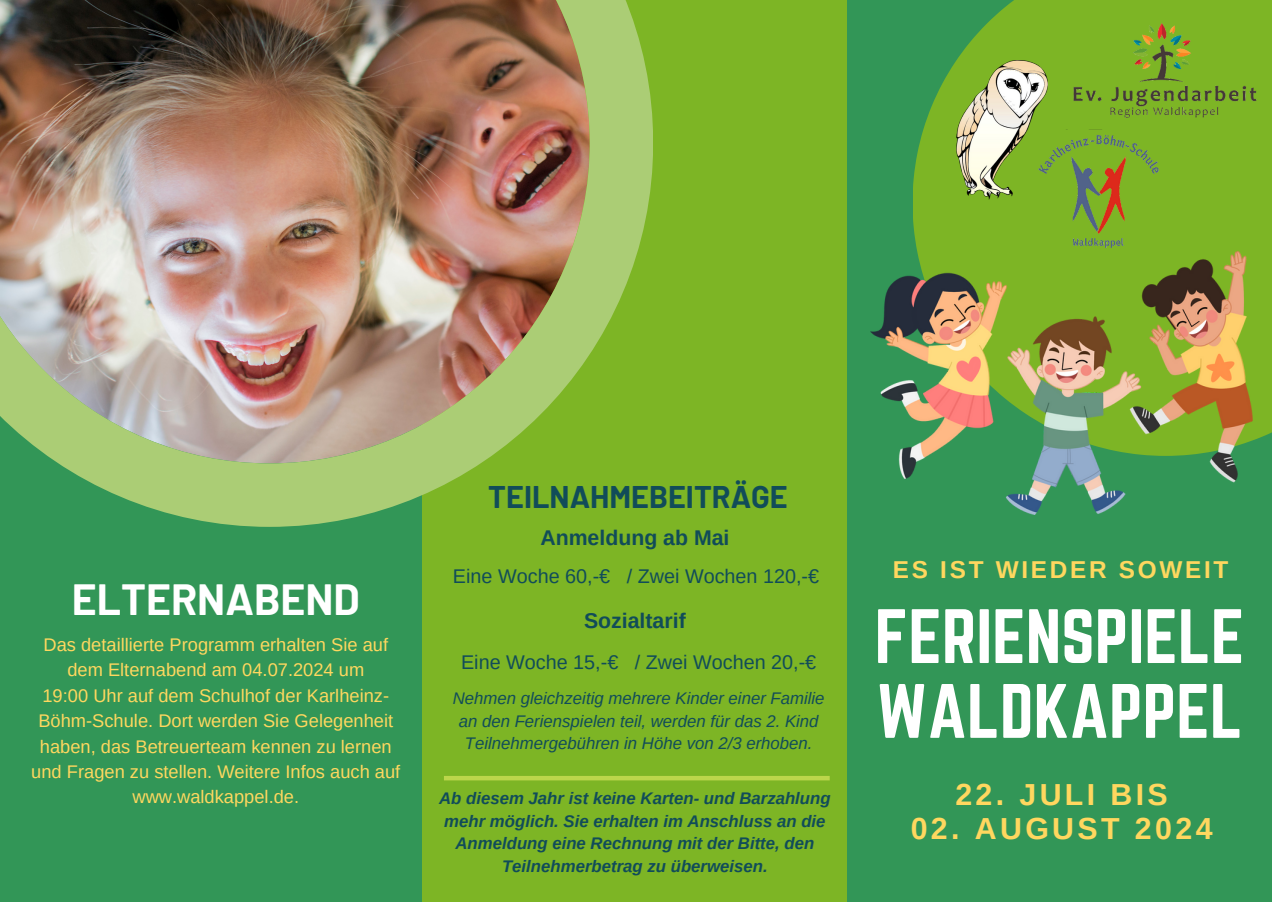
<style>
.page{position:relative;width:1272px;height:902px;background:#fff}
.page>*{position:absolute;margin:0;border:0;box-sizing:border-box;transform-origin:0 0}
.t1{font:67.2px/74.7px "Norwester";color:#fff}
.t2{font:700 42.75px "Barlow";color:#fff}
.t3{font:700 30.6px "Barlow";color:#114c59}
.t4{font:700 30.45px "Arimo";letter-spacing:.11em;color:#ffd75f}
.t5{font:700 24.45px "Arimo";letter-spacing:.11em;color:#ffd75f}
.t6{font:700 21.3px "Arimo";color:#114c59}
.t7{font:19.8px "Arimo";color:#114c59}
.t8{font:18.3px/25.3px "Arimo";color:#ffd75f;text-align:center}
.t9{font:italic 700 16.8px/22.5px "Arimo";color:#114c59;text-align:center}
.t10{font:italic 16.8px/22.6px "Arimo";color:#114c59;text-align:center}
</style>
<div class="page">
<div style="left:0;top:0;width:1271px;height:901px;background:#329657"></div>
<div style="left:423px;top:0;width:424px;height:901px;background:#7db525"></div>
<div style="left:912px;top:0;width:359px;height:455px;background:#7db525"></div>
<img style="left:0;top:0;width:653px;height:526px">
<img style="left:870px;top:252px;width:381px;height:262px">
<img style="left:1073px;top:24px;width:184px;height:93px">
<img style="left:955px;top:61px;width:92px;height:138px">
<img style="left:1030px;top:130px;width:134px;height:123px">
<div style="left:444px;top:775px;width:385px;height:5px;background:#bcd64b"></div>
<h2 class="t2" style="left:72px;top:572px;width:289px">ELTERNABEND</h2>
<p class="t8" style="left:43px;top:631px;width:346px">Das detaillierte Programm erhalten Sie auf dem Elternabend am 04.07.2024 um</p>
<p class="t8" style="left:31px;top:682px;width:370px">19:00 Uhr auf dem Schulhof der Karlheinz-Böhm-Schule. Dort werden Sie Gelegenheit haben, das Betreuerteam kennen zu lernen und Fragen zu stellen. Weitere Infos auch auf www.waldkappel.de.</p>
<p class="t3" style="left:488px;top:477px;width:301px">TEILNAHMEBEITRÄGE</p>
<p class="t6" style="left:540px;top:525px;width:191px">Anmeldung ab Mai</p>
<p class="t7" style="left:453px;top:564px;width:368px">Eine Woche 60,-€ / Zwei Wochen 120,-€</p>
<p class="t6" style="left:584px;top:608px;width:103px">Sozialtarif</p>
<h4 class="t7" style="left:461px;top:650px;width:357px">Eine Woche 15,-€ / Zwei Wochen 20,-€</h4>
<h1 class="t10" style="left:452px;top:686px;width:373px">Nehmen gleichzeitig mehrere Kinder einer Familie an den Ferienspielen teil, werden für das 2. Kind<br>Teilnehmergebühren in Höhe von 2/3 erhoben.</h1>
<h3 class="t9" style="left:439px;top:786px;width:393px">Ab diesem Jahr ist keine Karten- und Barzahlung mehr möglich. Sie erhalten im Anschluss an die Anmeldung eine Rechnung mit der Bitte, den Teilnehmerbetrag zu überweisen.</h3>
<p class="t5" style="left:892px;top:555px;width:337px">ES IST WIEDER SOWEIT</p>
<h6 class="t1" style="left:874px;top:598px;width:371px">FERIENSPIELE<br>WALDKAPPEL</h6>
<p class="t4" style="left:955px;top:777px;width:214px">22. JULI BIS</p>
<p class="t4" style="left:910px;top:811px;width:303px">02. AUGUST 2024</p>
</div>
